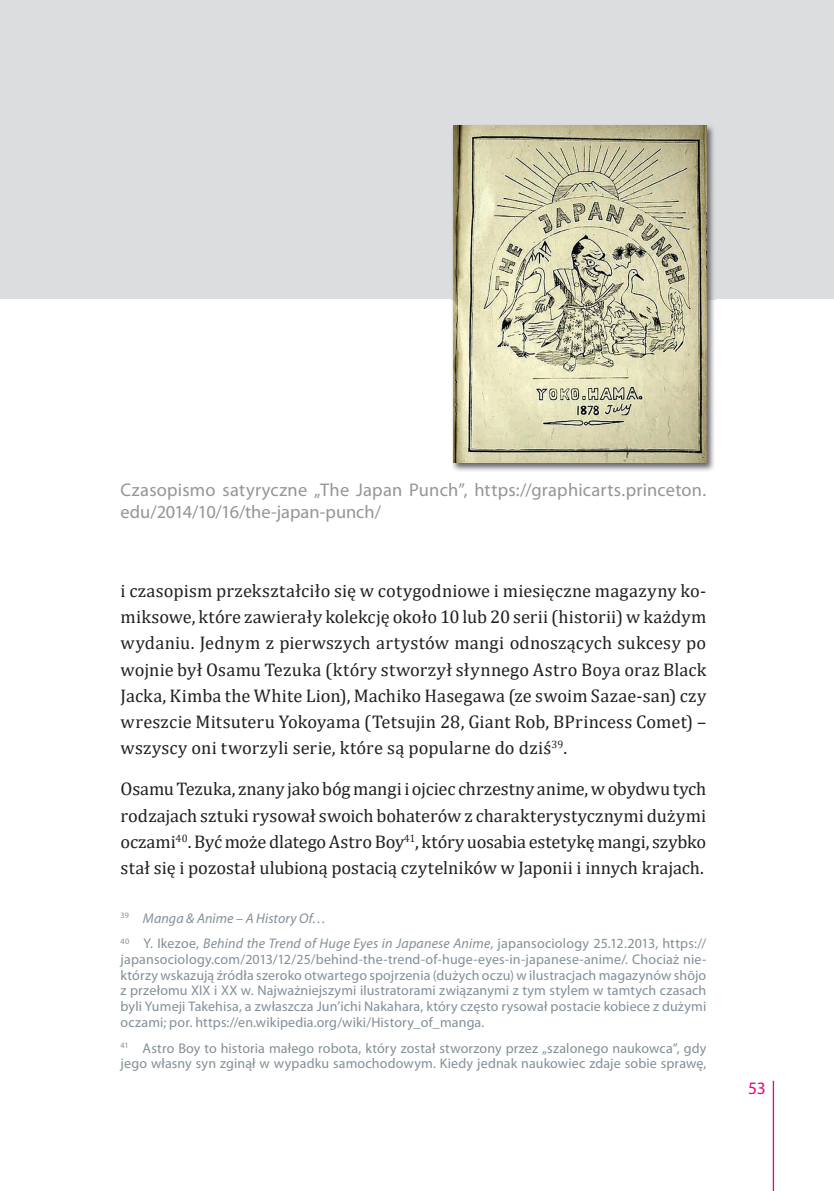
<style>
.page{position:relative;width:834px;height:1191px;background:#fff}
.page>*{position:absolute;margin:0;border:0;box-sizing:border-box;transform-origin:0 0}
.t1{font:18.38px/26.2px "Cambria";letter-spacing:.005em;color:#231f20;text-align:justify}
.t2{font:18.38px/22.8px "Myriad Pro";letter-spacing:.01em;color:#939598}
.t3{font:17.5px "Myriad Pro";color:#ed0280}
.t4{font:14px/15.8px "Myriad Pro";letter-spacing:.01em;color:#828f96;text-align:justify}
.t5{font:italic 14px/25.7px "Myriad Pro";letter-spacing:.01em;color:#828f96}
.s1{font-style:normal}
</style>
<div class="page">
<div style="left:0;top:0;width:833px;height:299px;background:#dcdddf"></div>
<hr style="left:772px;top:1080px;width:1px;height:111px;background:#ed0280">
<img style="left:451px;top:125px;width:264px;height:346px">
<img style="left:453px;top:125px;width:253px;height:338px">
<p class="t2" style="left:121px;top:479px;width:587px">Czasopismo satyryczne „The Japan Punch”, https://graphicarts.princeton. edu/2014/10/16/the-japan-punch/</p>
<p class="t1" style="left:121px;top:577px;width:587px">i czasopism przekształciło się w cotygodniowe i miesięczne magazyny ko&shy;miksowe, które zawierały kolekcję około 10 lub 20 serii (historii) w każdym wydaniu. Jednym z pierwszych artystów mangi odnoszących sukcesy po wojnie był Osamu Tezuka (który stworzył słynnego Astro Boya oraz Black Jacka, Kimba the White Lion), Machiko Hasegawa (ze swoim Sazae-san) czy wreszcie Mitsuteru Yokoyama (Tetsujin 28, Giant Rob, BPrincess Comet) – wszyscy oni tworzyli serie, które są popularne do dziś<sup>39</sup>.</p>
<p class="t1" style="left:121px;top:775px;width:587px">Osamu Tezuka, znany jako bóg mangi i ojciec chrzestny anime, w obydwu tych rodzajach sztuki rysował swoich bohaterów z charakterystycznymi dużymi oczami<sup>40</sup>. Być może dlatego Astro Boy<sup>41</sup>, który uosabia estetykę mangi, szybko stał się i pozostał ulubioną postacią czytelników w Japonii i innych krajach.</p>
<p class="t5" style="left:121px;top:906px;width:587px"><sup>39</sup> Manga &amp; Anime – A History Of…<br><sup>40</sup> <span class="s1">Y. Ikezoe,</span> Behind the Trend of Huge Eyes in Japanese Anime<span class="s1">, japansociology 25.12.2013, https://</span></p>
<p class="t4" style="left:121px;top:952px;width:587px">japansociology.com/2013/12/25/behind-the-trend-of-huge-eyes-in-japanese-anime/. Chociaż nie&shy;którzy wskazują źródła szeroko otwartego spojrzenia (dużych oczu) w ilustracjach magazynów shōjo z przełomu XIX i XX w. Najważniejszymi ilustratorami związanymi z tym stylem w tamtych czasach byli Yumeji Takehisa, a zwłaszcza Jun’ichi Nakahara, który często rysował postacie kobiece z dużymi oczami; por. https://en.wikipedia.org/wiki/History_of_manga.</p>
<p class="t4" style="left:121px;top:1041px;width:587px"><sup>41</sup> Astro Boy to historia małego robota, który został stworzony przez „szalonego naukowca”, gdy jego własny syn zginął w wypadku samochodowym. Kiedy jednak naukowiec zdaje sobie sprawę,</p>
<p class="t3" style="left:747px;top:1081px;width:19px">53</p>
</div>
